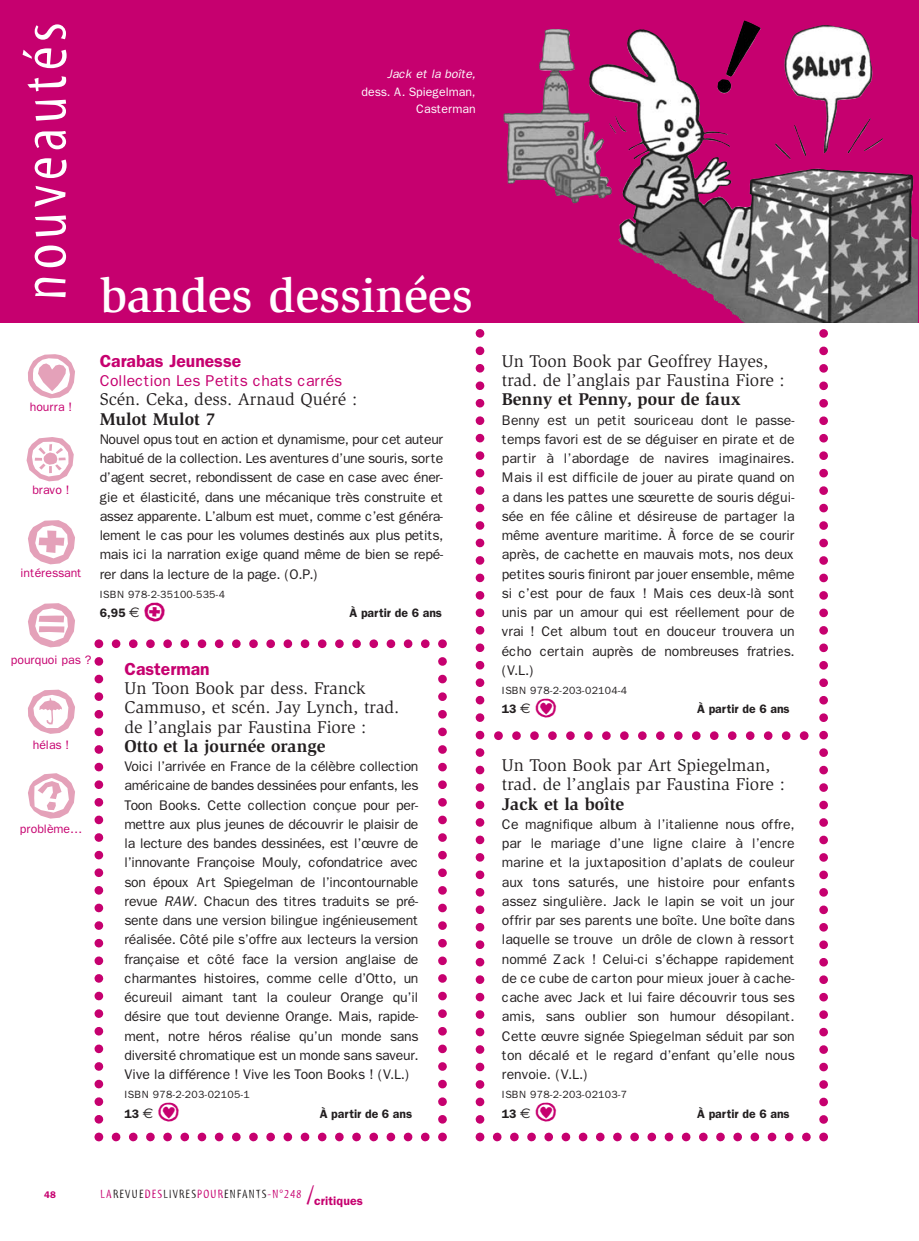
<style>
.page{position:relative;width:919px;height:1241px;background:#fff}
.page>*{position:absolute;margin:0;border:0;box-sizing:border-box;transform-origin:0 0}
.t1{font:82.08px/86.5px "Ale Signs White LL";color:#e4a1b9}
.t2{font:63px "Myriad Tilt";letter-spacing:.08em;color:#fff}
.t3{font:500 49px "Slimbach";color:#fff}
.t4{font:35px "Ale Signs White LL";color:#c6006f}
.t5{font:17.5px/19.2px "Slimbach";color:#231f20}
.t6{font:700 17.5px "Slimbach";color:#231f20}
.t7{font:600 17.5px "Franklin Gothic";color:#c6006f}
.t8{font:15.75px "Franklin Gothic";color:#c6006f}
.t9{font:14px/19.2px "Franklin Gothic";letter-spacing:-.01em;color:#231f20;text-align:justify}
.t10{font:600 12.25px "Franklin Gothic";color:#231f20}
.t11{font:12.25px "Franklin Gothic";letter-spacing:-.005em;color:#c6006f}
.t12{font:12.25px "Myriad Tilt";letter-spacing:.1em;color:#231f20}
.t13{font:12.25px/17.5px "Franklin Gothic";letter-spacing:-.005em;color:#fff;text-align:right}
.t14{font:italic 12.25px "Franklin Gothic";color:#fff}
.t15{font:10.5px "Franklin Gothic";letter-spacing:.03em;color:#231f20}
.t16{font:600 9.62px "Franklin Gothic";color:#c6006f}
.s1{font-family:"Euro Sans";font-weight:400;font-size:14px}
.s2{font-style:italic}
.s3{color:#c6006f}
.s4{font-size:26.25px;color:#c6006f}
.s5{font-family:"Franklin Gothic";font-weight:600;color:#c6006f}
</style>
<div class="page">
<div style="left:0;top:0;width:919px;height:323px;background:#c6006f"></div>
<svg style="left:94px;top:639px;width:353px;height:502px"></svg>
<img style="left:503px;top:21px;width:414px;height:302px">
<svg style="left:475px;top:311px;width:353px;height:830px"></svg>
<h2 class="t2" style="left:22px;top:301px;width:280px;rotate:-90deg">nouveautés</h2>
<p class="t14" style="left:387px;top:70px;width:92px">Jack et la boîte,</p>
<p class="t13" style="left:361px;top:84px;width:115px">dess. A. Spiegelman,<br>Casterman</p>
<h3 class="t3" style="left:100px;top:276px;width:374px">bandes dessinées</h3>
<h1 class="t1" style="left:24px;top:328px;width:55px">B</h1>
<p class="t11" style="left:30px;top:403px;width:44px">hourra !</p>
<h1 class="t1" style="left:24px;top:411px;width:55px">o</h1>
<p class="t11" style="left:32px;top:486px;width:39px">bravo !</p>
<h1 class="t1" style="left:24px;top:494px;width:55px">U</h1>
<p class="t11" style="left:20px;top:569px;width:63px">intéressant</p>
<h1 class="t1" style="left:24px;top:577px;width:55px">a<br>R</h1>
<p class="t11" style="left:33px;top:740px;width:38px">hélas !</p>
<p class="t11" style="left:11px;top:655px;width:82px">pourquoi pas ?</p>
<h1 class="t1" style="left:24px;top:748px;width:55px">g</h1>
<p class="t11" style="left:20px;top:825px;width:64px">problème…</p>
<p class="t7" style="left:100px;top:355px;width:143px">Carabas Jeunesse</p>
<p class="t8" style="left:100px;top:375px;width:244px">Collection Les Petits chats carrés</p>
<p class="t5" style="left:100px;top:391px;width:259px">Scén. Ceka, dess. Arnaud Quéré :</p>
<p class="t6" style="left:100px;top:412px;width:117px">Mulot Mulot 7</p>
<p class="t9" style="left:100px;top:431px;width:345px">Nouvel opus tout en action et dynamisme, pour cet auteur habitué de la collection. Les aventures d’une souris, sorte d’agent secret, rebondissent de case en case avec éner&shy;gie et élasticité, dans une mécanique très construite et assez apparente. L’album est muet, comme c’est généra&shy;lement le cas pour les volumes destinés aux plus petits, mais ici la narration exige quand même de bien se repé&shy;rer dans la lecture de la page. (O.P.)</p>
<p class="t15" style="left:100px;top:591px;width:127px">ISBN 978-2-35100-535-4</p>
<p class="t10" style="left:100px;top:609px;width:41px">6,95 <span class="s1">€</span></p>
<h3 class="t4" style="left:143px;top:589px;width:24px">U</h3>
<p class="t10" style="left:349px;top:609px;width:94px">À partir de 6 ans</p>
<p class="t7" style="left:124px;top:663px;width:87px">Casterman</p>
<p class="t5" style="left:124px;top:680px;width:276px">Un Toon Book par dess. Franck<br>Cammuso, et scén. Jay Lynch, trad. de l’anglais par Faustina Fiore :</p>
<p class="t6" style="left:124px;top:739px;width:202px">Otto et la journée orange</p>
<p class="t9" style="left:124px;top:758px;width:295px">Voici l’arrivée en France de la célèbre collection américaine de bandes dessinées pour enfants, les Toon Books. Cette collection conçue pour per&shy;mettre aux plus jeunes de découvrir le plaisir de la lecture des bandes dessinées, est l’œuvre de l’innovante Françoise Mouly, cofondatrice avec son époux Art Spiegelman de l’incontournable revue <span class="s2">RAW</span>. Chacun des titres traduits se pré&shy;sente dans une version bilingue ingénieusement réalisée. Côté pile s’offre aux lecteurs la version française et côté face la version anglaise de charmantes histoires, comme celle d’Otto, un écureuil aimant tant la couleur Orange qu’il désire que tout devienne Orange. Mais, rapide&shy;ment, notre héros réalise qu’un monde sans diversité chromatique est un monde sans saveur.<br>Vive la différence ! Vive les Toon Books ! (V.L.)</p>
<p class="t15" style="left:124px;top:1091px;width:127px">ISBN 978-2-203-02105-1</p>
<p class="t10" style="left:124px;top:1109px;width:30px">13 <span class="s1">€</span></p>
<h3 class="t4" style="left:157px;top:1090px;width:24px">B</h3>
<p class="t10" style="left:320px;top:1109px;width:94px">À partir de 6 ans</p>
<p class="t16" style="left:44px;top:1191px;width:13px">48</p>
<p class="t12" style="left:101px;top:1189px;width:264px"><span class="s3">LA</span>REVUE<span class="s3">DES</span>LIVRES<span class="s3">POUR</span>ENFANTS<span class="s3">-N°248</span> <span class="s4">/</span><span class="s5">critiques</span></p>
<p class="t5" style="left:502px;top:353px;width:284px">Un Toon Book par Geoffrey Hayes, trad. de l’anglais par Faustina Fiore :</p>
<p class="t6" style="left:502px;top:393px;width:240px">Benny et Penny, pour de faux</p>
<p class="t9" style="left:502px;top:411px;width:294px">Benny est un petit souriceau dont le passe&shy;temps favori est de se déguiser en pirate et de partir à l’abordage de navires imaginaires.<br>Mais il est difficile de jouer au pirate quand on a dans les pattes une sœurette de souris dégui&shy;sée en fée câline et désireuse de partager la même aventure maritime. À force de se courir après, de cachette en mauvais mots, nos deux petites souris finiront par jouer ensemble, même si c’est pour de faux ! Mais ces deux-là sont unis par un amour qui est réellement pour de vrai ! Cet album tout en douceur trouvera un écho certain auprès de nombreuses fratries. (V.L.)</p>
<p class="t15" style="left:502px;top:687px;width:127px">ISBN 978-2-203-02104-4</p>
<p class="t10" style="left:502px;top:705px;width:30px">13 <span class="s1">€</span></p>
<h3 class="t4" style="left:534px;top:686px;width:24px">B</h3>
<p class="t10" style="left:697px;top:705px;width:94px">À partir de 6 ans</p>
<p class="t5" style="left:502px;top:757px;width:284px">Un Toon Book par Art Spiegelman, trad. de l’anglais par Faustina Fiore :</p>
<p class="t6" style="left:502px;top:797px;width:124px">Jack et la boîte</p>
<p class="t9" style="left:502px;top:816px;width:294px">Ce magnifique album à l’italienne nous offre, par le mariage d’une ligne claire à l’encre marine et la juxtaposition d’aplats de couleur aux tons saturés, une histoire pour enfants assez singulière. Jack le lapin se voit un jour offrir par ses parents une boîte. Une boîte dans laquelle se trouve un drôle de clown à ressort nommé Zack ! Celui-ci s’échappe rapidement de ce cube de carton pour mieux jouer à cache&shy;cache avec Jack et lui faire découvrir tous ses amis, sans oublier son humour désopilant.<br>Cette œuvre signée Spiegelman séduit par son ton décalé et le regard d’enfant qu’elle nous renvoie. (V.L.)</p>
<p class="t15" style="left:502px;top:1091px;width:127px">ISBN 978-2-203-02103-7</p>
<p class="t10" style="left:502px;top:1109px;width:30px">13 <span class="s1">€</span></p>
<h3 class="t4" style="left:534px;top:1090px;width:24px">B</h3>
<p class="t10" style="left:697px;top:1109px;width:94px">À partir de 6 ans</p>
</div>
